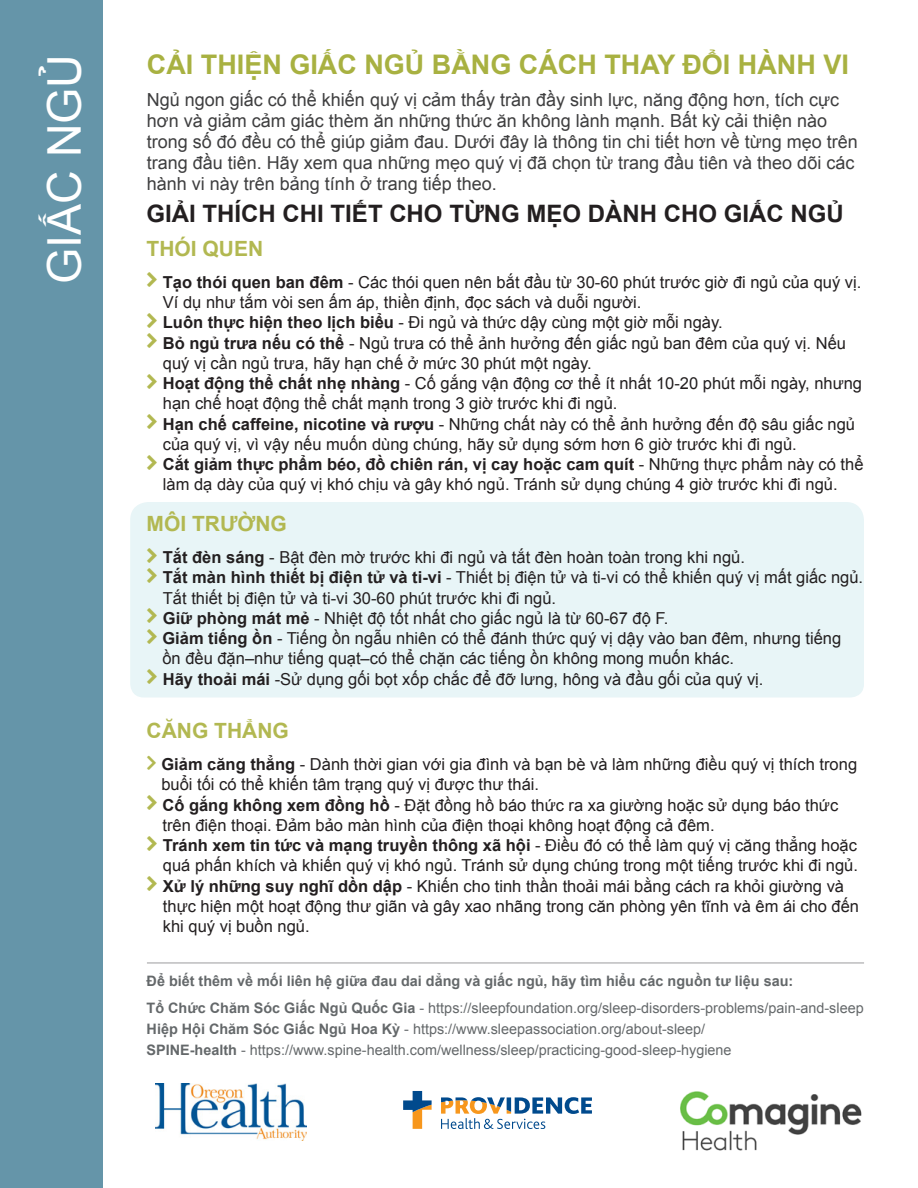
<style>
.page{position:relative;width:918px;height:1188px;background:#fff}
.page>*{position:absolute;margin:0;border:0;box-sizing:border-box;transform-origin:0 0}
.t1{font:46.5px "Arial";color:#fff}
.t2{font:700 27px "Arial";color:#a8b141}
.t3{font:700 24px "Arial";color:#231f20}
.t4{font:700 21px "Arial";color:#b2b851}
.t5{font:18px/21px "Arial";color:#3e3e3f}
.t6{font:16.5px/20.2px "Arial";color:#231f20}
.t7{font:14.4px "Arial";color:#64686a}
.t8{font:700 14.4px "Arial";color:#64686a}
.s1{font-weight:700}
</style>
<div class="page">
<div style="left:130px;top:502px;width:734px;height:196px;background:#e8f5f7"></div>
<hr style="left:147px;top:963px;width:717px;height:1px;background:#9c9c9d">
<img style="left:155px;top:1083px;width:152px;height:57px">
<svg style="left:403px;top:1091px;width:189px;height:38px"></svg>
<div style="left:0;top:0;width:102px;height:1188px;background:#6595a9"></div>
<img style="left:680px;top:1091px;width:182px;height:60px">
<svg style="left:147px;top:547px;width:10px;height:36px"></svg>
<svg style="left:147px;top:608px;width:10px;height:36px"></svg>
<svg style="left:147px;top:669px;width:10px;height:15px"></svg>
<p class="t1" style="left:34px;top:284px;width:231px;rotate:-90deg">GIẤC NGỦ</p>
<p class="t2" style="left:147px;top:46px;width:704px">CẢI THIỆN GIẤC NGỦ BẰNG CÁCH THAY ĐỔI HÀNH VI</p>
<p class="t5" style="left:147px;top:90px;width:713px">Ngủ ngon giấc có thể khiến quý vị cảm thấy tràn đầy sinh lực, năng động hơn, tích cực hơn và giảm cảm giác thèm ăn những thức ăn không lành mạnh. Bất kỳ cải thiện nào trong số đó đều có thể giúp giảm đau. Dưới đây là thông tin chi tiết hơn về từng mẹo trên trang đầu tiên. Hãy xem qua những mẹo quý vị đã chọn từ trang đầu tiên và theo dõi các hành vi này trên bảng tính ở trang tiếp theo.</p>
<p class="t3" style="left:147px;top:198px;width:699px">GIẢI THÍCH CHI TIẾT CHO TỪNG MẸO DÀNH CHO GIẤC NGỦ</p>
<p class="t4" style="left:147px;top:234px;width:118px">THÓI QUEN</p>
<p class="t6" style="left:163px;top:272px;width:700px"><span class="s1">Tạo thói quen ban đêm</span> - Các thói quen nên bắt đầu từ 30-60 phút trước giờ đi ngủ của quý vị.<br>Ví dụ như tắm vòi sen ấm áp, thiền định, đọc sách và duỗi người.</p>
<p class="t6" style="left:163px;top:313px;width:561px"><span class="s1">Luôn thực hiện theo lịch biểu</span> - Đi ngủ và thức dậy cùng một giờ mỗi ngày.</p>
<p class="t6" style="left:163px;top:333px;width:685px"><span class="s1">Bỏ ngủ trưa nếu có thể</span> - Ngủ trưa có thể ảnh hưởng đến giấc ngủ ban đêm của quý vị. Nếu quý vị cần ngủ trưa, hãy hạn chế ở mức 30 phút một ngày.</p>
<p class="t6" style="left:163px;top:373px;width:701px"><span class="s1">Hoạt động thể chất nhẹ nhàng</span> - Cố gắng vận động cơ thể ít nhất 10-20 phút mỗi ngày, nhưng hạn chế hoạt động thể chất mạnh trong 3 giờ trước khi đi ngủ.</p>
<p class="t6" style="left:163px;top:414px;width:694px"><span class="s1">Hạn chế caffeine, nicotine và rượu</span> - Những chất này có thể ảnh hưởng đến độ sâu giấc ngủ của quý vị, vì vậy nếu muốn dùng chúng, hãy sử dụng sớm hơn 6 giờ trước khi đi ngủ.</p>
<p class="t6" style="left:163px;top:454px;width:702px"><span class="s1">Cắt giảm thực phẩm béo, đồ chiên rán, vị cay hoặc cam quít</span> - Những thực phẩm này có thể làm dạ dày của quý vị khó chịu và gây khó ngủ. Tránh sử dụng chúng 4 giờ trước khi đi ngủ.</p>
<p class="t4" style="left:147px;top:509px;width:142px">MÔI TRƯỜNG</p>
<p class="t6" style="left:163px;top:547px;width:584px"><span class="s1">Tắt đèn sáng</span> - Bật đèn mờ trước khi đi ngủ và tắt đèn hoàn toàn trong khi ngủ.</p>
<p class="t6" style="left:163px;top:568px;width:702px"><span class="s1">Tắt màn hình thiết bị điện tử và ti-vi</span> - Thiết bị điện tử và ti-vi có thể khiến quý vị mất giấc ngủ.<br>Tắt thiết bị điện tử và ti-vi 30-60 phút trước khi đi ngủ.</p>
<p class="t6" style="left:163px;top:608px;width:507px"><span class="s1">Giữ phòng mát mẻ</span> - Nhiệt độ tốt nhất cho giấc ngủ là từ 60-67 độ F.</p>
<p class="t6" style="left:162px;top:628px;width:680px"><span class="s1">Giảm tiếng ồn</span> - Tiếng ồn ngẫu nhiên có thể đánh thức quý vị dậy vào ban đêm, nhưng tiếng ồn đều đặn–như tiếng quạt–có thể chặn các tiếng ồn không mong muốn khác.</p>
<p class="t6" style="left:163px;top:669px;width:602px"><span class="s1">Hãy thoải mái</span> -Sử dụng gối bọt xốp chắc để đỡ lưng, hông và đầu gối của quý vị.</p>
<p class="t4" style="left:147px;top:716px;width:144px">CĂNG THẲNG</p>
<p class="t6" style="left:161px;top:754px;width:697px"><span class="s1">Giảm căng thẳng</span> - Dành thời gian với gia đình và bạn bè và làm những điều quý vị thích trong buổi tối có thể khiến tâm trạng quý vị được thư thái.</p>
<p class="t6" style="left:162px;top:795px;width:677px"><span class="s1">Cố gắng không xem đồng hồ</span> - Đặt đồng hồ báo thức ra xa giường hoặc sử dụng báo thức trên điện thoại. Đảm bảo màn hình của điện thoại không hoạt động cả đêm.</p>
<p class="t6" style="left:163px;top:835px;width:697px"><span class="s1">Tránh xem tin tức và mạng truyền thông xã hội</span> - Điều đó có thể làm quý vị căng thẳng hoặc quá phấn khích và khiến quý vị khó ngủ. Tránh sử dụng chúng trong một tiếng trước khi đi ngủ.</p>
<p class="t6" style="left:163px;top:876px;width:698px"><span class="s1">Xử lý những suy nghĩ dồn dập</span> - Khiến cho tinh thần thoải mái bằng cách ra khỏi giường và thực hiện một hoạt động thư giãn và gây xao nhãng trong căn phòng yên tĩnh và êm ái cho đến khi quý vị buồn ngủ.</p>
<p class="t8" style="left:147px;top:971px;width:648px">Để biết thêm về mối liên hệ giữa đau dai dẳng và giấc ngủ, hãy tìm hiểu các nguồn tư liệu sau:</p>
<p class="t7" style="left:147px;top:998px;width:719px"><span class="s1">Tổ Chức Chăm Sóc Giấc Ngủ Quốc Gia</span> - https://sleepfoundation.org/sleep-disorders-problems/pain-and-sleep</p>
<p class="t7" style="left:147px;top:1019px;width:560px"><span class="s1">Hiệp Hội Chăm Sóc Giấc Ngủ Hoa Kỳ</span> - https://www.sleepassociation.org/about-sleep/</p>
<p class="t7" style="left:147px;top:1040px;width:586px"><span class="s1">SPINE-health</span> - https://www.spine-health.com/wellness/sleep/practicing-good-sleep-hygiene</p>
</div>
